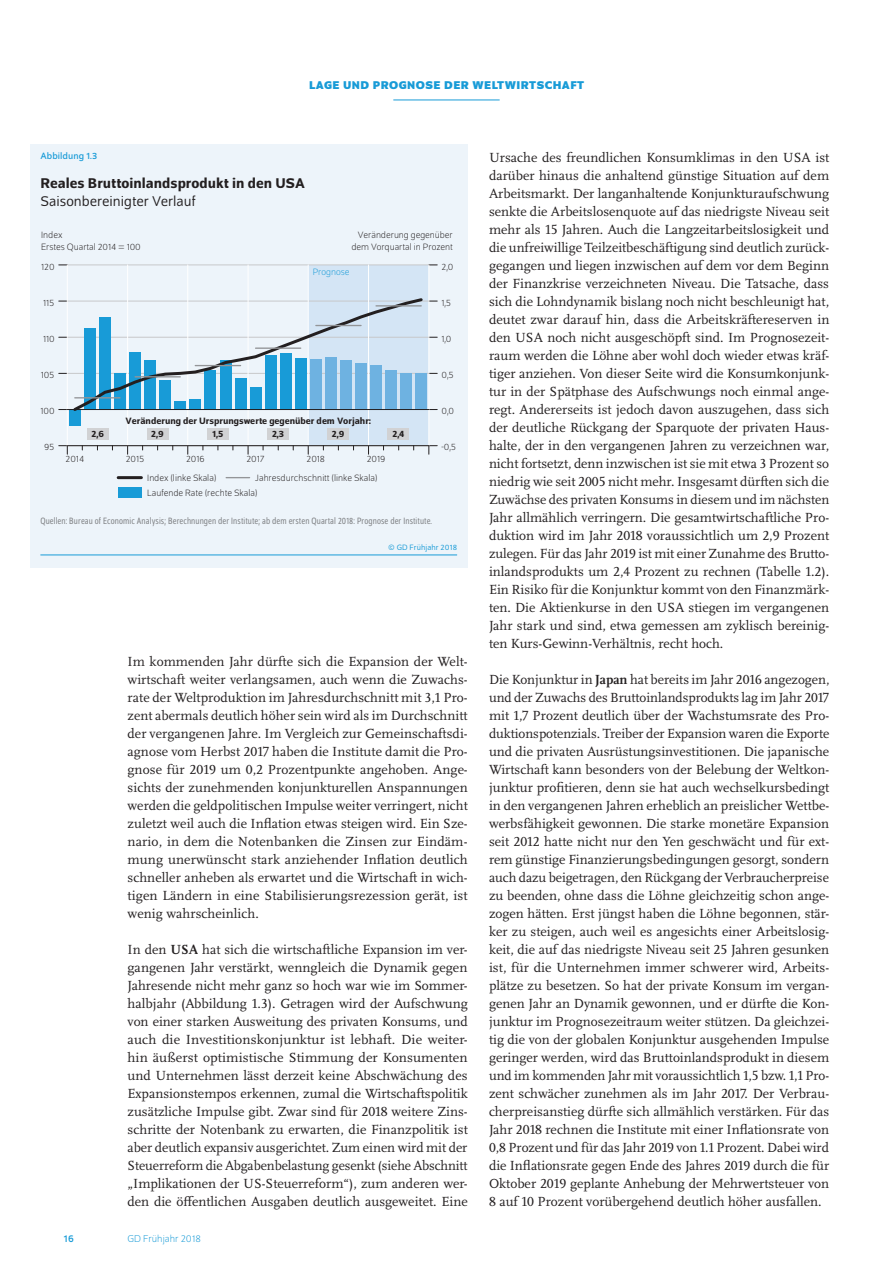
<style>
.page{position:relative;width:893px;height:1263px;background:#fff}
.page>*{position:absolute;margin:0;border:0;box-sizing:border-box;transform-origin:0 0}
.t1{font:500 15px "Schumpeter";color:#231f20}
.t2{font:15px "Schumpeter Blond";color:#231f20}
.t3{font:13.8px/18px "Scala Pro";color:#231f20;text-align:justify}
.t4{font:700 12px "Schumpeter";color:#189bd7}
.t5{font:300 10.5px "Schumpeter";color:#189bd7}
.t6{font:10.5px "Schumpeter";color:#189bd7}
.t7{font:300 9.75px/11.7px "Schumpeter";color:#231f20}
.t8{font:semi-condensed 9.75px "Schumpeter Blond";letter-spacing:.01em;color:#808285}
.t9{font:500 9.75px "Schumpeter";letter-spacing:-.005em;color:#231f20}
.t10{font:9.75px "Schumpeter";letter-spacing:.01em;color:#189bd7}
.t11{font:300 9.75px "Schumpeter";color:#189bd7}
.t12{font:8.25px "Schumpeter Blond";letter-spacing:.01em;color:#189bd7}
.s1{font-weight:700}
</style>
<div class="page">
<hr style="left:393px;top:100px;width:107px;height:1px;background:#189bd7">
<div style="left:30px;top:144px;width:438px;height:423px;background:#edf4fa"></div>
<div style="left:308px;top:265px;width:121px;height:181px;background:#d4e5f5"></div>
<hr style="left:67px;top:265px;width:362px;height:1px;background:#c7c8ca">
<svg style="left:59px;top:445px;width:9px;height:9px"></svg>
<hr style="left:67px;top:265px;width:1px;height:181px;background:#fff">
<hr style="left:127px;top:265px;width:1px;height:181px;background:#fff">
<hr style="left:188px;top:265px;width:1px;height:181px;background:#fff">
<hr style="left:248px;top:265px;width:1px;height:181px;background:#fff">
<hr style="left:308px;top:265px;width:1px;height:181px;background:#fff">
<hr style="left:368px;top:265px;width:1px;height:181px;background:#fff">
<svg style="left:429px;top:445px;width:8px;height:9px"></svg>
<hr style="left:429px;top:265px;width:1px;height:181px;background:#fff">
<hr style="left:67px;top:445px;width:362px;height:1px;background:#231f20">
<div style="left:69px;top:409px;width:12px;height:17px;background:#189bd7"></div>
<svg style="left:59px;top:296px;width:378px;height:118px"></svg>
<hr style="left:118px;top:476px;width:23px;height:3px;background:#231f20">
<svg style="left:226px;top:477px;width:24px;height:1px"></svg>
<div style="left:118px;top:487px;width:23px;height:10px;background:#189bd7"></div>
<div style="left:87px;top:429px;width:22px;height:11px;background:#d1d2d4"></div>
<div style="left:147px;top:429px;width:22px;height:11px;background:#d1d2d4"></div>
<div style="left:207px;top:429px;width:22px;height:11px;background:#d1d2d4"></div>
<div style="left:267px;top:429px;width:22px;height:11px;background:#d1d2d4"></div>
<div style="left:327px;top:429px;width:22px;height:11px;background:#d1d2d4"></div>
<div style="left:387px;top:429px;width:22px;height:11px;background:#d1d2d4"></div>
<hr style="left:67px;top:409px;width:362px;height:1px;background:#231f20">
<hr style="left:376px;top:305px;width:45px;height:2px;background:#939598">
<hr style="left:316px;top:325px;width:45px;height:1px;background:#939598">
<hr style="left:256px;top:347px;width:45px;height:2px;background:#939598">
<hr style="left:195px;top:365px;width:46px;height:1px;background:#939598">
<hr style="left:135px;top:376px;width:45px;height:1px;background:#939598">
<hr style="left:75px;top:397px;width:45px;height:1px;background:#939598">
<hr style="left:40px;top:554px;width:417px;height:1px;background:#189bd7">
<p class="t4" style="left:309px;top:79px;width:16px">LAGE</p>
<p class="t4" style="left:343px;top:79px;width:10px">UND</p>
<p class="t4" style="left:373px;top:79px;width:18px">PROGNOSE</p>
<p class="t4" style="left:444px;top:79px;width:9px">DER</p>
<p class="t4" style="left:472px;top:79px;width:21px">WELTWIRTSCHAFT</p>
<p class="t10" style="left:40px;top:151px;width:58px">Abbildung 1.3</p>
<p class="t1" style="left:40px;top:175px;width:266px">Reales Bruttoinlandsprodukt in den USA</p>
<p class="t2" style="left:40px;top:194px;width:157px">Saisonbereinigter Verlauf</p>
<p class="t7" style="left:41px;top:229px;width:101px">Index<br>Erstes Quartal 2014 = 100</p>
<p class="t7" style="left:351px;top:229px;width:103px;text-align:right">Veränderung gegenüber dem Vorquartal in Prozent</p>
<p class="t7" style="left:41px;top:261px;width:15px">120</p>
<p class="t11" style="left:313px;top:267px;width:38px">Prognose</p>
<p class="t7" style="left:442px;top:261px;width:13px">2,0</p>
<p class="t7" style="left:43px;top:297px;width:13px">115</p>
<p class="t7" style="left:442px;top:297px;width:11px">1,5</p>
<p class="t7" style="left:43px;top:333px;width:13px">110</p>
<p class="t7" style="left:442px;top:333px;width:11px">1,0</p>
<p class="t7" style="left:41px;top:369px;width:15px">105</p>
<p class="t7" style="left:442px;top:369px;width:14px">0,5</p>
<p class="t7" style="left:41px;top:405px;width:15px">100</p>
<p class="t9" style="left:126px;top:416px;width:247px">Veränderung der Ursprungswerte gegenüber dem Vorjahr:</p>
<p class="t7" style="left:442px;top:405px;width:14px">0,0</p>
<p class="t9" style="left:91px;top:429px;width:14px">2,6</p>
<p class="t9" style="left:151px;top:429px;width:14px">2,9</p>
<p class="t9" style="left:213px;top:429px;width:12px">1,5</p>
<p class="t9" style="left:272px;top:429px;width:14px">2,3</p>
<p class="t9" style="left:332px;top:429px;width:14px">2,9</p>
<p class="t9" style="left:392px;top:429px;width:13px">2,4</p>
<p class="t7" style="left:44px;top:442px;width:12px">95</p>
<p class="t7" style="left:442px;top:442px;width:16px">-0,5</p>
<p class="t7" style="left:66px;top:453px;width:20px">2014</p>
<p class="t7" style="left:126px;top:453px;width:20px">2015</p>
<p class="t7" style="left:186px;top:453px;width:20px">2016</p>
<p class="t7" style="left:246px;top:453px;width:20px">2017</p>
<p class="t7" style="left:307px;top:453px;width:20px">2018</p>
<p class="t7" style="left:367px;top:453px;width:20px">2019</p>
<p class="t7" style="left:147px;top:472px;width:71px">Index (linke Skala)</p>
<p class="t7" style="left:147px;top:471px;width:232px;line-height:14.5px;text-indent:108px">Jahresdurchschnitt (linke Skala)<br>Laufende Rate (rechte Skala)</p>
<p class="t8" style="left:40px;top:516px;width:393px">Quellen: Bureau of Economic Analysis; Berechnungen der Institute; ab dem ersten Quartal 2018: Prognose der Institute.</p>
<p class="t12" style="left:388px;top:544px;width:70px">© GD Frühjahr 2018</p>
<p class="t3" style="left:128px;top:652px;width:342px">Im kommenden Jahr dürfte sich die Expansion der Welt&shy;wirtschaft weiter verlangsamen, auch wenn die Zuwachs&shy;rate der Weltproduktion im Jahresdurchschnitt mit 3,1 Pro&shy;zent abermals deutlich höher sein wird als im Durchschnitt der vergangenen Jahre. Im Vergleich zur Gemeinschaftsdi&shy;agnose vom Herbst 2017 haben die Institute damit die Pro&shy;gnose für 2019 um 0,2 Prozentpunkte angehoben. Ange&shy;sichts der zunehmenden konjunkturellen Anspannungen werden die geldpolitischen Impulse weiter verringert, nicht zuletzt weil auch die Inflation etwas steigen wird. Ein Sze&shy;nario, in dem die Notenbanken die Zinsen zur Eindäm&shy;mung unerwünscht stark anziehender Inflation deutlich schneller anheben als erwartet und die Wirtschaft in wich&shy;tigen Ländern in eine Stabilisierungsrezession gerät, ist wenig wahrscheinlich.</p>
<p class="t3" style="left:128px;top:940px;width:342px">In den <span class="s1">USA</span> hat sich die wirtschaftliche Expansion im ver&shy;gangenen Jahr verstärkt, wenngleich die Dynamik gegen Jahresende nicht mehr ganz so hoch war wie im Sommer&shy;halbjahr (Abbildung 1.3). Getragen wird der Aufschwung von einer starken Ausweitung des privaten Konsums, und auch die Investitionskonjunktur ist lebhaft. Die weiter&shy;hin äußerst optimistische Stimmung der Konsumenten und Unternehmen lässt derzeit keine Abschwächung des Expansionstempos erkennen, zumal die Wirtschaftspolitik zusätzliche Impulse gibt. Zwar sind für 2018 weitere Zins&shy;schritte der Notenbank zu erwarten, die Finanzpolitik ist aber deutlich expansiv ausgerichtet. Zum einen wird mit der Steuerreform die Abgabenbelastung gesenkt (siehe Abschnitt „Implikationen der US-Steuerreform“), zum anderen wer&shy;den die öffentlichen Ausgaben deutlich ausgeweitet. Eine</p>
<p class="t6" style="left:64px;top:1233px;width:12px">16</p>
<p class="t5" style="left:128px;top:1234px;width:75px">GD Frühjahr 2018</p>
<p class="t3" style="left:489px;top:148px;width:342px">Ursache des freundlichen Konsumklimas in den USA ist darüber hinaus die anhaltend günstige Situation auf dem Arbeitsmarkt. Der langanhaltende Konjunkturaufschwung senkte die Arbeitslosenquote auf das niedrigste Niveau seit mehr als 15 Jahren. Auch die Langzeitarbeitslosigkeit und die unfreiwillige Teilzeitbeschäftigung sind deutlich zurück&shy;gegangen und liegen inzwischen auf dem vor dem Beginn der Finanzkrise verzeichneten Niveau. Die Tatsache, dass sich die Lohndynamik bislang noch nicht beschleunigt hat, deutet zwar darauf hin, dass die Arbeitskräftereserven in den USA noch nicht ausgeschöpft sind. Im Prognosezeit&shy;raum werden die Löhne aber wohl doch wieder etwas kräf&shy;tiger anziehen. Von dieser Seite wird die Konsumkonjunk&shy;tur in der Spätphase des Aufschwungs noch einmal ange&shy;regt. Andererseits ist jedoch davon auszugehen, dass sich der deutliche Rückgang der Sparquote der privaten Haus&shy;halte, der in den vergangenen Jahren zu verzeichnen war, nicht fortsetzt, denn inzwischen ist sie mit etwa 3 Prozent so niedrig wie seit 2005 nicht mehr. Insgesamt dürften sich die Zuwächse des privaten Konsums in diesem und im nächsten Jahr allmählich verringern. Die gesamtwirtschaftliche Pro&shy;duktion wird im Jahr 2018 voraussichtlich um 2,9 Prozent zulegen. Für das Jahr 2019 ist mit einer Zunahme des Brutto&shy;inlandsprodukts um 2,4 Prozent zu rechnen (Tabelle 1.2).<br>Ein Risiko für die Konjunktur kommt von den Finanzmärk&shy;ten. Die Aktienkurse in den USA stiegen im vergangenen Jahr stark und sind, etwa gemessen am zyklisch bereinig&shy;ten Kurs-Gewinn-Verhältnis, recht hoch.</p>
<p class="t3" style="left:489px;top:670px;width:342px">Die Konjunktur in <span class="s1">Japan</span> hat bereits im Jahr 2016 angezogen, und der Zuwachs des Bruttoinlandsprodukts lag im Jahr 2017 mit 1,7 Prozent deutlich über der Wachstumsrate des Pro&shy;duktionspotenzials. Treiber der Expansion waren die Exporte und die privaten Ausrüstungsinvestitionen. Die japanische Wirtschaft kann besonders von der Belebung der Weltkon&shy;junktur profitieren, denn sie hat auch wechselkursbedingt in den vergangenen Jahren erheblich an preislicher Wettbe&shy;werbsfähigkeit gewonnen. Die starke monetäre Expansion seit 2012 hatte nicht nur den Yen geschwächt und für ext&shy;rem günstige Finanzierungsbedingungen gesorgt, sondern auch dazu beigetragen, den Rückgang der Verbraucherpreise zu beenden, ohne dass die Löhne gleichzeitig schon ange&shy;zogen hätten. Erst jüngst haben die Löhne begonnen, stär&shy;ker zu steigen, auch weil es angesichts einer Arbeitslosig&shy;keit, die auf das niedrigste Niveau seit 25 Jahren gesunken ist, für die Unternehmen immer schwerer wird, Arbeits&shy;plätze zu besetzen. So hat der private Konsum im vergan&shy;genen Jahr an Dynamik gewonnen, und er dürfte die Kon&shy;junktur im Prognosezeitraum weiter stützen. Da gleichzei&shy;tig die von der globalen Konjunktur ausgehenden Impulse geringer werden, wird das Bruttoinlandsprodukt in diesem und im kommenden Jahr mit voraussichtlich 1,5 bzw. 1,1 Pro&shy;zent schwächer zunehmen als im Jahr 2017. Der Verbrau&shy;cherpreisanstieg dürfte sich allmählich verstärken. Für das Jahr 2018 rechnen die Institute mit einer Inflationsrate von 0,8 Prozent und für das Jahr 2019 von 1.1 Prozent. Dabei wird die Inflationsrate gegen Ende des Jahres 2019 durch die für Oktober 2019 geplante Anhebung der Mehrwertsteuer von 8 auf 10 Prozent vorübergehend deutlich höher ausfallen.</p>
</div>
